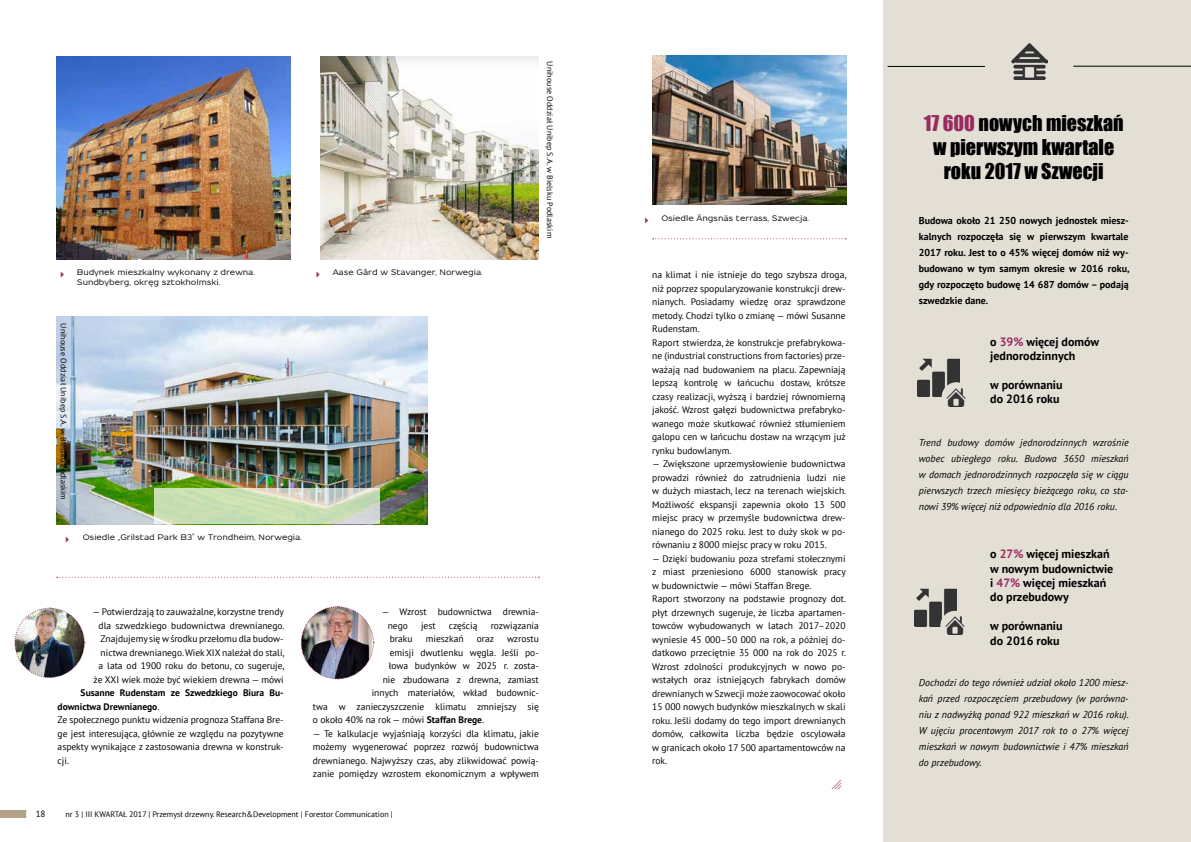
<style>
.page{position:relative;width:1191px;height:842px;background:#fff}
.page>*{position:absolute;margin:0;border:0;box-sizing:border-box;transform-origin:0 0}
.t1{font:20px/24px "Impact";color:#000;text-align:center}
.t2{font:700 12px/14.4px "PT Sans";color:#000}
.t3{font:italic 10px/16px "PT Sans";color:#000;text-align:justify}
.t4{font:700 10px/16px "PT Sans";color:#000;text-align:justify}
.t5{font:9.5px/13.5px "PT Sans";color:#000}
.t6{font:9px "PT Sans";color:#000}
.t7{font:700 8px/9.6px "Resamitz";letter-spacing:-.01em;color:#000}
.t8{font:8px "PT Sans";color:#000}
.s1{font-weight:700}
.s2{color:#982c5f}
</style>
<div class="page">
<div style="left:0;top:811px;width:56px;height:7px;background:#b1a288"></div>
<div style="left:26px;top:799px;width:32px;height:30px;background:#fff;border-radius:50%"></div>
<img style="left:300px;top:606px;width:74px;height:74px">
<img style="left:56px;top:316px;width:371px;height:208px">
<svg style="left:155px;top:488px;width:225px;height:36px;fill:#cadeb3"></svg>
<img style="left:320px;top:57px;width:219px;height:202px">
<img style="left:57px;top:57px;width:233px;height:202px">
<img style="left:653px;top:56px;width:193px;height:148px">
<img style="left:14px;top:607px;width:71px;height:71px">
<div style="left:883px;top:0;width:308px;height:842px;background:#e3dfd5"></div>
<hr style="left:887px;top:66px;width:98px;height:1px;background:#000">
<hr style="left:1073px;top:66px;width:118px;height:1px;background:#000">
<img style="left:1011px;top:43px;width:36px;height:36px">
<img style="left:917px;top:358px;width:42px;height:39px">
<img style="left:914px;top:588px;width:42px;height:39px">
<div style="left:940px;top:611px;width:29px;height:29px;background:#e3dfd5;border-radius:50%"></div>
<img style="left:945px;top:617px;width:19px;height:17px">
<div style="left:941px;top:382px;width:30px;height:30px;background:#e3dfd5;border-radius:50%"></div>
<img style="left:947px;top:389px;width:19px;height:17px">
<svg style="left:57px;top:577px;width:482px;height:1px"></svg>
<svg style="left:652px;top:238px;width:194px;height:1px"></svg>
<p class="t7" style="left:77px;top:267px;width:179px">Budynek mieszkalny wykonany z drewna.<br>Sundbyberg, okręg sztokholmski.</p>
<p class="t7" style="left:333px;top:267px;width:151px">Aase Gård w Stavanger, Norwegia.</p>
<p class="t8" style="left:69px;top:323px;width:178px;rotate:90deg">Unihouse Oddział Unibep S.A. w Bielsku Podlaskim</p>
<p class="t7" style="left:83px;top:532px;width:220px">Osiedle „Grilstad Park B3” w Trondheim, Norwegia.</p>
<p class="t8" style="left:555px;top:61px;width:178px;rotate:90deg">Unihouse Oddział Unibep S.A. w Bielsku Podlaskim</p>
<p class="t5" style="left:93px;top:605px;width:193px;text-align:right">— Potwierdzają to zauważalne, korzystne trendy dla szwedzkiego budownictwa drewnianego.<br>Znajdujemy się w środku przełomu dla budow&shy;nictwa drewnianego. Wiek XIX należał do stali,<br>a lata od 1900 roku do betonu, co sugeruje, że XXI wiek może być wiekiem drewna — mówi</p>
<p class="t5" style="left:58px;top:686px;width:228px;text-indent:23px"><span class="s1">Susanne Rudenstam ze Szwedzkiego Biura Bu&shy;downictwa Drewnianego</span>.<br>Ze społecznego punktu widzenia prognoza Staffana Bre&shy;ge jest interesująca, głównie ze względu na pozytywne aspekty wynikające z zastosowania drewna w konstruk&shy;cji.</p>
<p class="t5" style="left:388px;top:605px;width:152px;text-indent:-6px">— Wzrost budownictwa drewnia&shy;nego</p>
<p class="t5" style="left:421px;top:618px;width:16px">jest</p>
<p class="t5" style="left:449px;top:618px;width:30px">częścią</p>
<p class="t5" style="left:491px;top:618px;width:50px">rozwiązania</p>
<p class="t5" style="left:390px;top:632px;width:24px">braku</p>
<p class="t5" style="left:426px;top:632px;width:39px">mieszkań</p>
<p class="t5" style="left:477px;top:632px;width:19px">oraz</p>
<p class="t5" style="left:507px;top:632px;width:33px">wzrostu</p>
<p class="t5" style="left:390px;top:645px;width:151px">emisji dwutlenku węgla. Jeśli po-</p>
<p class="t5" style="left:389px;top:659px;width:152px">łowa budynków w 2025 r. zosta-</p>
<p class="t5" style="left:383px;top:672px;width:158px">nie zbudowana z drewna, zamiast</p>
<p class="t5" style="left:372px;top:686px;width:169px">innych materiałów, wkład budownic-</p>
<p class="t5" style="left:313px;top:699px;width:227px">twa w zanieczyszczenie klimatu zmniejszy się</p>
<p class="t5" style="left:313px;top:713px;width:173px">o około 40% na rok — mówi <span class="s1">Staffan Brege</span>.</p>
<p class="t5" style="left:313px;top:726px;width:227px;text-align:justify">— Te kalkulacje wyjaśniają korzyści dla klimatu, jakie możemy wygenerować poprzez rozwój budownictwa drewnianego. Najwyższy czas, aby zlikwidować powią&shy;zanie pomiędzy wzrostem ekonomicznym a wpływem</p>
<p class="t6" style="left:36px;top:808px;width:11px">18</p>
<p class="t8" style="left:66px;top:809px;width:329px">nr 3 | III KWARTAŁ 2017 | Przemysł drzewny. Research&amp;Development | Forestor Communication |</p>
<p class="t7" style="left:661px;top:214px;width:149px">Osiedle Ängsnäs terrass, Szwecja.</p>
<p class="t5" style="left:652px;top:268px;width:196px">na klimat i nie istnieje do tego szybsza droga, niż poprzez spopularyzowanie konstrukcji drew&shy;nianych. Posiadamy wiedzę oraz sprawdzone metody. Chodzi tylko o zmianę — mówi Susanne Rudenstam.<br>Raport stwierdza, że konstrukcje prefabrykowa&shy;ne (industrial constructions from factories) prze&shy;ważają nad budowaniem na placu. Zapewniają lepszą kontrolę w łańcuchu dostaw, krótsze czasy realizacji, wyższą i bardziej równomierną jakość. Wzrost gałęzi budownictwa prefabryko&shy;wanego może skutkować również stłumieniem galopu cen w łańcuchu dostaw na wrzącym już rynku budowlanym.</p>
<p class="t5" style="left:652px;top:457px;width:196px;text-align:justify">— Zwiększone uprzemysłowienie budownictwa prowadzi również do zatrudnienia ludzi nie w dużych miastach, lecz na terenach wiejskich.<br>Możliwość ekspansji zapewnia około 13 500 miejsc pracy w przemyśle budownictwa drew&shy;nianego do 2025 roku. Jest to duży skok w po&shy;równaniu z 8000 miejsc pracy w roku 2015.</p>
<p class="t5" style="left:652px;top:551px;width:196px">— Dzięki budowaniu poza strefami stołecznymi z miast przeniesiono 6000 stanowisk pracy w budownictwie — mówi Staffan Brege.<br>Raport stworzony na podstawie prognozy dot. płyt drzewnych sugeruje, że liczba apartamen&shy;towców wybudowanych w latach 2017–2020 wyniesie 45 000–50 000 na rok, a później do&shy;datkowo przeciętnie 35 000 na rok do 2025 r.<br>Wzrost zdolności produkcyjnych w nowo po&shy;wstałych oraz istniejących fabrykach domów drewnianych w Szwecji może zaowocować około 15 000 nowych budynków mieszkalnych w skali roku. Jeśli dodamy do tego import drewnianych domów, całkowita liczba będzie oscylowała w granicach około 17 500 apartamentowców na rok.</p>
<h1 class="t1" style="left:923px;top:111px;width:201px"><span class="s2">17 600</span> nowych mieszkań w pierwszym kwartale roku 2017 w Szwecji</h1>
<p class="t4" style="left:918px;top:212px;width:212px">Budowa około 21 250 nowych jednostek miesz&shy;kalnych rozpoczęła się w pierwszym kwartale 2017 roku. Jest to o 45% więcej domów niż wy&shy;budowano w tym samym okresie w 2016 roku, gdy rozpoczęto budowę 14 687 domów – podają szwedzkie dane.</p>
<p class="t2" style="left:990px;top:334px;width:110px">o <span class="s2">39%</span> więcej domów jednorodzinnych</p>
<p class="t2" style="left:990px;top:377px;width:74px">w porównaniu do 2016 roku</p>
<p class="t3" style="left:918px;top:434px;width:211px">Trend budowy domów jednorodzinnych wzrośnie wobec ubiegłego roku. Budowa 3650 mieszkań w domach jednorodzinnych rozpoczęła się w ciągu pierwszych trzech miesięcy bieżącego roku, co sta&shy;nowi 39% więcej niż odpowiednio dla 2016 roku.</p>
<p class="t2" style="left:990px;top:547px;width:125px">o <span class="s2">27%</span> więcej mieszkań w nowym budownictwie i <span class="s2">47%</span> więcej mieszkań do przebudowy</p>
<p class="t2" style="left:990px;top:619px;width:74px">w porównaniu do 2016 roku</p>
<p class="t3" style="left:918px;top:674px;width:212px">Dochodzi do tego również udział około 1200 miesz&shy;kań przed rozpoczęciem przebudowy (w porówna&shy;niu z nadwyżką ponad 922 mieszkań w 2016 roku).<br>W ujęciu procentowym 2017 rok to o 27% więcej mieszkań w nowym budownictwie i 47% mieszkań do przebudowy.</p>
</div>
